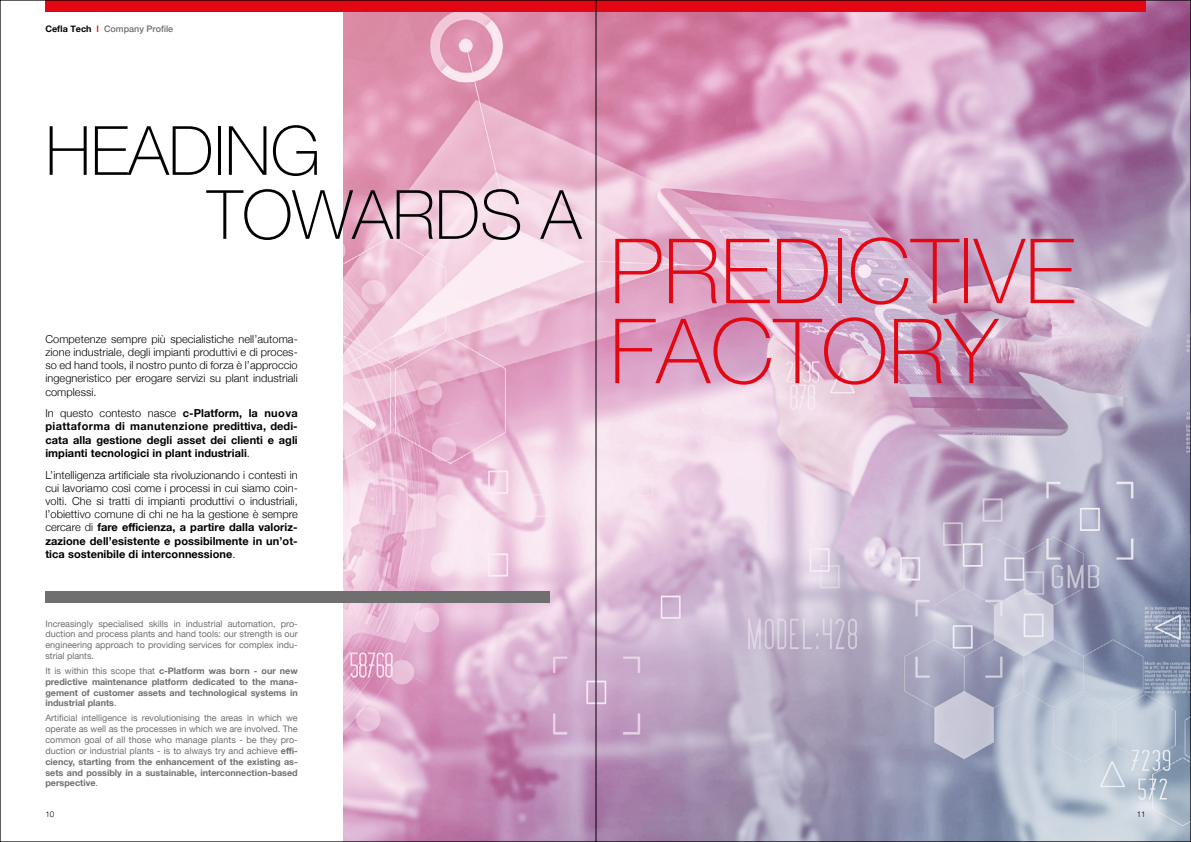
<style>
.page{position:relative;width:1191px;height:842px;background:#fff}
.page>*{position:absolute;margin:0;border:0;box-sizing:border-box;transform-origin:0 0}
.t1{font:100 90px/80px "Helvetica Neue LT Std";letter-spacing:.005em;color:#e30613}
.t2{font:100 68px/64px "Helvetica Neue LT Std";letter-spacing:-.005em;color:#000}
.t3{font:300 11px/13.2px "Helvetica Neue";letter-spacing:.005em;color:#000;text-align:justify}
.t4{font:700 11px/13.2px "Helvetica Neue";letter-spacing:.005em;color:#000;text-align:justify}
.t5{font:9px/10.8px "Helvetica Neue";color:#706f6f;text-align:justify}
.t6{font:700 9px/10.8px "Helvetica Neue";color:#706f6f;text-align:justify}
.t7{font:500 9px "Helvetica Neue";color:#706f6f}
.t8{font:300 8px "Helvetica Neue LT Std";color:#000}
.s1{font-weight:700;color:#000}
.s2{color:#e30613}
.s3{font-weight:300}
.s4{font-weight:700}
.s5{font-weight:400}
</style>
<div class="page">
<img style="left:343px;top:2px;width:846px;height:838px">
<div style="left:45px;top:0;width:1100px;height:11px;background:#e30613"></div>
<div style="left:45px;top:592px;width:505px;height:11px;background:#706f6f"></div>
<hr style="left:596px;top:0;width:1px;height:842px;background:#000">
<p class="t7" style="left:45px;top:21px;width:129px"><span class="s1">Cefla Tech</span> <span class="s2">I</span> Company Profile</p>
<h2 class="t2" style="left:207px;top:119px;width:375px;text-indent:-162px">HEADING<br>TOWARDS A</h2>
<p class="t3" style="left:45px;top:331px;width:254px">Competenze sempre più specialistiche nell’automa&shy;zione industriale, degli impianti produttivi e di proces&shy;so ed hand tools, il nostro punto di forza è l’approccio ingegneristico per erogare servizi su plant industriali complessi.</p>
<p class="t4" style="left:45px;top:407px;width:254px"><span class="s3">In questo contesto nasce</span> c-Platform, la nuova piattaforma di manutenzione predittiva, dedi&shy;cata alla gestione degli asset dei clienti e agli impianti tecnologici in plant industriali<span class="s3">.</span></p>
<p class="t3" style="left:45px;top:467px;width:254px">L’intelligenza artificiale sta rivoluzionando i contesti in cui lavoriamo così come i processi in cui siamo coin&shy;volti. Che si tratti di impianti produttivi o industriali, l’obiettivo comune di chi ne ha la gestione è sempre cercare di <span class="s4">fare efficienza, a partire dalla valoriz&shy;zazione dell’esistente e possibilmente in un’ot&shy;tica sostenibile di interconnessione</span>.</p>
<p class="t5" style="left:45px;top:618px;width:254px">Increasingly specialised skills in industrial automation, pro&shy;duction and process plants and hand tools: our strength is our engineering approach to providing services for complex indu&shy;strial plants.</p>
<p class="t6" style="left:45px;top:666px;width:254px"><span class="s5">It is within this scope that</span> c-Platform was born - our new predictive maintenance platform dedicated to the mana&shy;gement of customer assets and technological systems in industrial plants<span class="s5">.</span></p>
<p class="t5" style="left:45px;top:713px;width:254px">Artificial intelligence is revolutionising the areas in which we operate as well as the processes in which we are involved. The common goal of all those who manage plants - be they pro&shy;duction or industrial plants - is to always try and achieve <span class="s4">effi&shy;ciency, starting from the enhancement of the existing as&shy;sets and possibly in a sustainable, interconnection-based perspective</span>.</p>
<h1 class="t1" style="left:609px;top:231px;width:467px">PREDICTIVE<br>FACTORY</h1>
<p class="t8" style="left:45px;top:809px;width:10px">10</p>
<p class="t8" style="left:1136px;top:809px;width:10px">11</p>
</div>
